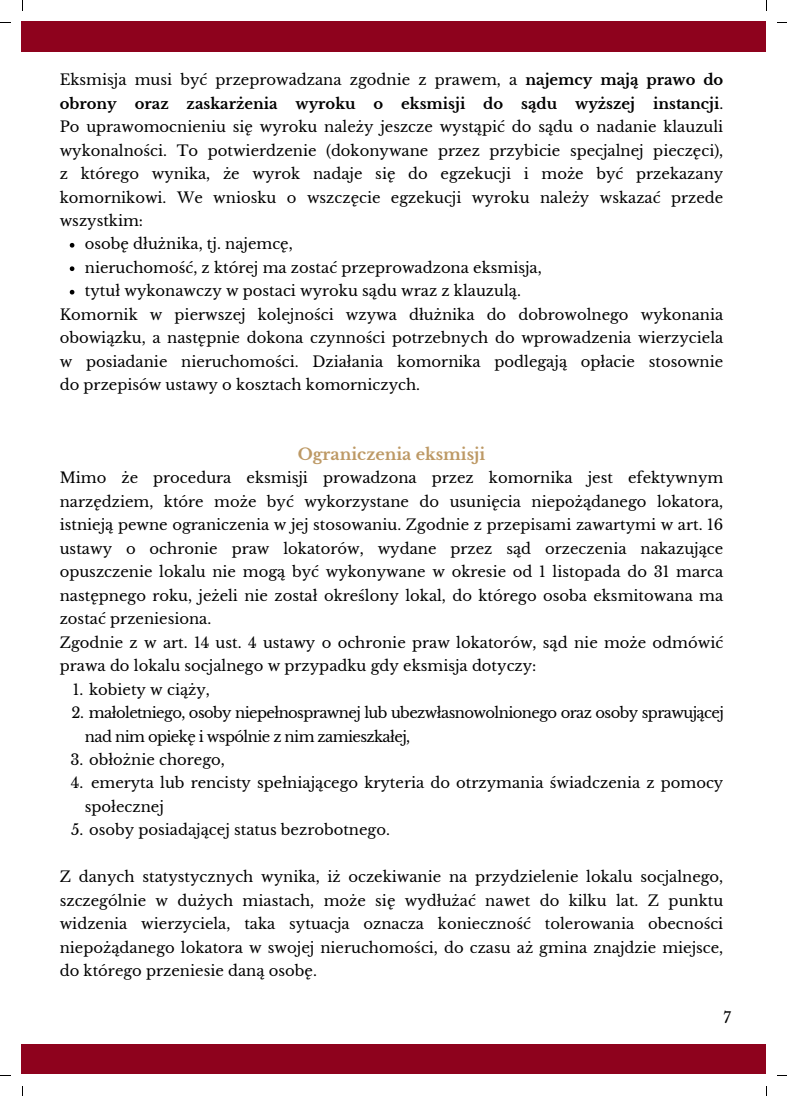
<style>
.page{position:relative;width:787px;height:1096px;background:#fff}
.page>*{position:absolute;margin:0;border:0;box-sizing:border-box;transform-origin:0 0}
.t1{font:700 16px "Libre Baskerville";color:#bd9965}
.t2{font:15px "Libre Baskerville";color:#000}
.t3{font:14.75px/23.5px "Libre Baskerville";color:#000;text-align:justify}
.t4{font:14.75px/23.5px "Libre Baskerville";letter-spacing:-.04em;color:#000}
.s1{font-weight:700}
</style>
<div class="page">
<div style="left:22px;top:22px;width:744px;height:30px;background:#8e021d"></div>
<div style="left:22px;top:1044px;width:744px;height:29px;background:#8e021d"></div>
<svg style="left:70px;top:243px;width:4px;height:4px"></svg>
<svg style="left:70px;top:266px;width:4px;height:5px"></svg>
<svg style="left:70px;top:290px;width:4px;height:4px"></svg>
<p class="t3" style="left:60px;top:68px;width:665px">Eksmisja musi być przeprowadzana zgodnie z prawem, a <span class="s1">najemcy mają prawo do obrony oraz zaskarżenia wyroku o eksmisji do sądu wyższej instancji</span>.<br>Po uprawomocnieniu się wyroku należy jeszcze wystąpić do sądu o nadanie klauzuli wykonalności. To potwierdzenie (dokonywane przez przybicie specjalnej pieczęci), z którego wynika, że wyrok nadaje się do egzekucji i może być przekazany komornikowi. We wniosku o wszczęcie egzekucji wyroku należy wskazać przede wszystkim:</p>
<p class="t3" style="left:85px;top:232px;width:209px">osobę dłużnika, tj. najemcę,</p>
<p class="t3" style="left:85px;top:256px;width:458px">nieruchomość, z której ma zostać przeprowadzona eksmisja,</p>
<p class="t3" style="left:85px;top:279px;width:438px">tytuł wykonawczy w postaci wyroku sądu wraz z klauzulą.</p>
<p class="t3" style="left:60px;top:303px;width:665px">Komornik w pierwszej kolejności wzywa dłużnika do dobrowolnego wykonania obowiązku, a następnie dokona czynności potrzebnych do wprowadzenia wierzyciela w posiadanie nieruchomości. Działania komornika podlegają opłacie stosownie do przepisów ustawy o kosztach komorniczych.</p>
<p class="t1" style="left:298px;top:444px;width:189px">Ograniczenia eksmisji</p>
<p class="t3" style="left:60px;top:466px;width:665px">Mimo że procedura eksmisji prowadzona przez komornika jest efektywnym narzędziem, które może być wykorzystane do usunięcia niepożądanego lokatora, istnieją pewne ograniczenia w jej stosowaniu. Zgodnie z przepisami zawartymi w art. 16 ustawy o ochronie praw lokatorów, wydane przez sąd orzeczenia nakazujące opuszczenie lokalu nie mogą być wykonywane w okresie od 1 listopada do 31 marca następnego roku, jeżeli nie został określony lokal, do którego osoba eksmitowana ma zostać przeniesiona.</p>
<p class="t3" style="left:60px;top:630px;width:665px">Zgodnie z w art. 14 ust. 4 ustawy o ochronie praw lokatorów, sąd nie może odmówić prawa do lokalu socjalnego w przypadku gdy eksmisja dotyczy:</p>
<p class="t3" style="left:73px;top:677px;width:139px">1. kobiety w ciąży,</p>
<p class="t4" style="left:85px;top:701px;width:640px;text-indent:-13px">2. małoletniego, osoby niepełnosprawnej lub ubezwłasnowolnionego oraz osoby sprawującej nad nim opiekę i wspólnie z nim zamieszkałej,</p>
<p class="t3" style="left:70px;top:748px;width:156px">3. obłożnie chorego,</p>
<p class="t3" style="left:85px;top:771px;width:640px;text-indent:6px">emeryta lub rencisty spełniającego kryteria do otrzymania świadczenia z pomocy społecznej</p>
<p class="t3" style="left:71px;top:818px;width:320px">5. osoby posiadającej status bezrobotnego.</p>
<p class="t3" style="left:71px;top:771px;width:14px">4.</p>
<p class="t3" style="left:60px;top:865px;width:665px">Z danych statystycznych wynika, iż oczekiwanie na przydzielenie lokalu socjalnego, szczególnie w dużych miastach, może się wydłużać nawet do kilku lat. Z punktu widzenia wierzyciela, taka sytuacja oznacza konieczność tolerowania obecności niepożądanego lokatora w swojej nieruchomości, do czasu aż gmina znajdzie miejsce, do którego przeniesie daną osobę.</p>
<p class="t2" style="left:723px;top:1008px;width:9px">7</p>
</div>
